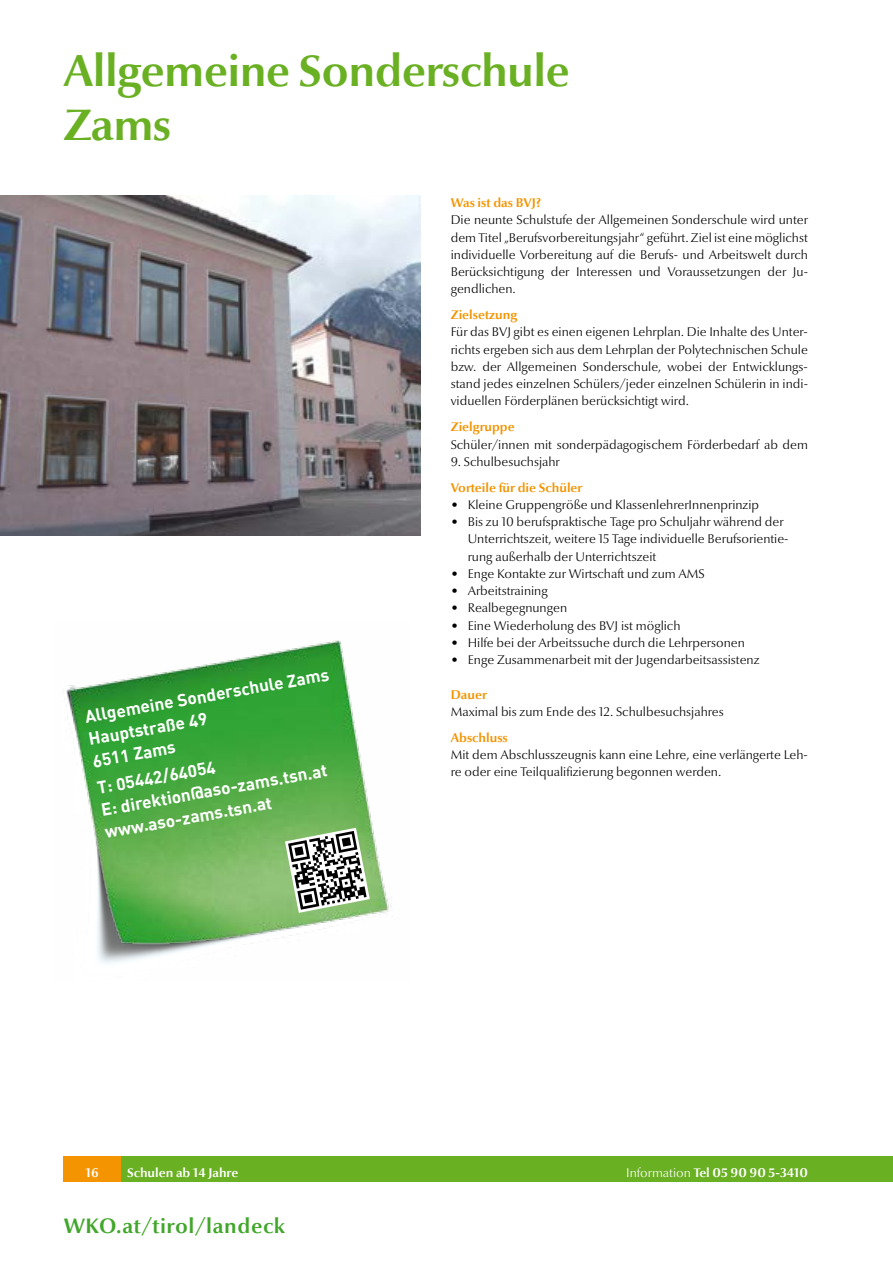
<style>
.page{position:relative;width:893px;height:1263px;background:#fff}
.page>*{position:absolute;margin:0;border:0;box-sizing:border-box;transform-origin:0 0}
.t1{font:700 45px/54px "Optima Nova LT";letter-spacing:-.015em;color:#6ab023}
.t2{font:700 21px "Optima Nova LT";letter-spacing:.03em;color:#41a62a}
.t3{font:700 17.25px/22.5px "DIN";color:#fff}
.t4{font:300 12.75px/17.2px "Optima Nova LT";color:#000;text-align:justify}
.t5{font:700 12.75px "Optima Nova LT";color:#f39400}
.t6{font:700 12.75px "Optima Nova LT";color:#fff}
.s1{font-weight:300}
</style>
<div class="page">
<div style="left:64px;top:1156px;width:57px;height:26px;background:#f39400"></div>
<div style="left:121px;top:1156px;width:772px;height:26px;background:#6ab023"></div>
<img style="left:0;top:196px;width:421px;height:340px">
<img style="left:66px;top:640px;width:323px;height:324px">
<svg style="left:285px;top:828px;width:85px;height:85px"></svg>
<h1 class="t1" style="left:64px;top:45px;width:508px">Allgemeine Sonderschule<br>Zams</h1>
<h3 class="t3" style="left:83px;top:705px;width:249px;rotate:-10deg">Allgemeine Sonderschule Zams<br>Hauptstraße 49<br>6511 Zams</h3>
<h3 class="t3" style="left:95px;top:776px;width:231px;rotate:-10deg">T: 05442/64054<br>E: direktion@aso-zams.tsn.at www.aso-zams.tsn.at</h3>
<p class="t5" style="left:451px;top:195px;width:92px">Was ist das BVJ?</p>
<p class="t4" style="left:451px;top:212px;width:359px">Die neunte Schulstufe der Allgemeinen Sonderschule wird unter dem Titel „Berufsvorbereitungsjahr“ geführt. Ziel ist eine möglichst individuelle Vorbereitung auf die Berufs- und Arbeitswelt durch Berücksichtigung der Interessen und Voraussetzungen der Ju&shy;gendlichen.</p>
<p class="t5" style="left:451px;top:307px;width:68px">Zielsetzung</p>
<p class="t4" style="left:451px;top:324px;width:359px">Für das BVJ gibt es einen eigenen Lehrplan. Die Inhalte des Unter&shy;richts ergeben sich aus dem Lehrplan der Polytechnischen Schule bzw. der Allgemeinen Sonderschule, wobei der Entwicklungs&shy;stand jedes einzelnen Schülers/jeder einzelnen Schülerin in indi&shy;viduellen Förderplänen berücksichtigt wird.</p>
<p class="t5" style="left:451px;top:420px;width:66px">Zielgruppe</p>
<p class="t4" style="left:451px;top:436px;width:359px">Schüler/innen mit sonderpädagogischem Förderbedarf ab dem</p>
<p class="t4" style="left:451px;top:453px;width:111px">9. Schulbesuchsjahr</p>
<p class="t5" style="left:451px;top:480px;width:133px">Vorteile für die Schüler</p>
<p class="t4" style="left:451px;top:496px;width:310px">• Kleine Gruppengröße und KlassenlehrerInnenprinzip</p>
<p class="t4" style="left:468px;top:513px;width:322px;text-align:left;text-indent:-17px">• Bis zu 10 berufspraktische Tage pro Schuljahr während der<br>Unterrichtszeit, weitere 15 Tage individuelle Berufsorientie&shy;rung außerhalb der Unterrichtszeit</p>
<p class="t4" style="left:451px;top:565px;width:255px">• Enge Kontakte zur Wirtschaft und zum AMS</p>
<p class="t4" style="left:451px;top:582px;width:99px">• Arbeitstraining</p>
<p class="t4" style="left:451px;top:600px;width:118px">• Realbegegnungen</p>
<p class="t4" style="left:451px;top:617px;width:231px">• Eine Wiederholung des BVJ ist möglich</p>
<p class="t4" style="left:451px;top:634px;width:296px">• Hilfe bei der Arbeitssuche durch die Lehrpersonen</p>
<p class="t4" style="left:451px;top:651px;width:310px">• Enge Zusammenarbeit mit der Jugendarbeitsassistenz</p>
<p class="t5" style="left:451px;top:687px;width:38px">Dauer</p>
<p class="t4" style="left:451px;top:703px;width:275px">Maximal bis zum Ende des 12. Schulbesuchsjahres</p>
<p class="t5" style="left:451px;top:730px;width:58px">Abschluss</p>
<p class="t4" style="left:451px;top:746px;width:359px">Mit dem Abschlusszeugnis kann eine Lehre, eine verlängerte Leh&shy;re oder eine Teilqualifizierung begonnen werden.</p>
<p class="t6" style="left:86px;top:1165px;width:15px">16</p>
<p class="t6" style="left:127px;top:1165px;width:113px">Schulen ab 14 Jahre</p>
<p class="t6" style="left:626px;top:1165px;width:183px"><span class="s1">Information</span> Tel 05 90 90 5-3410</p>
<h2 class="t2" style="left:64px;top:1214px;width:223px">WKO.at/tirol/landeck</h2>
</div>
